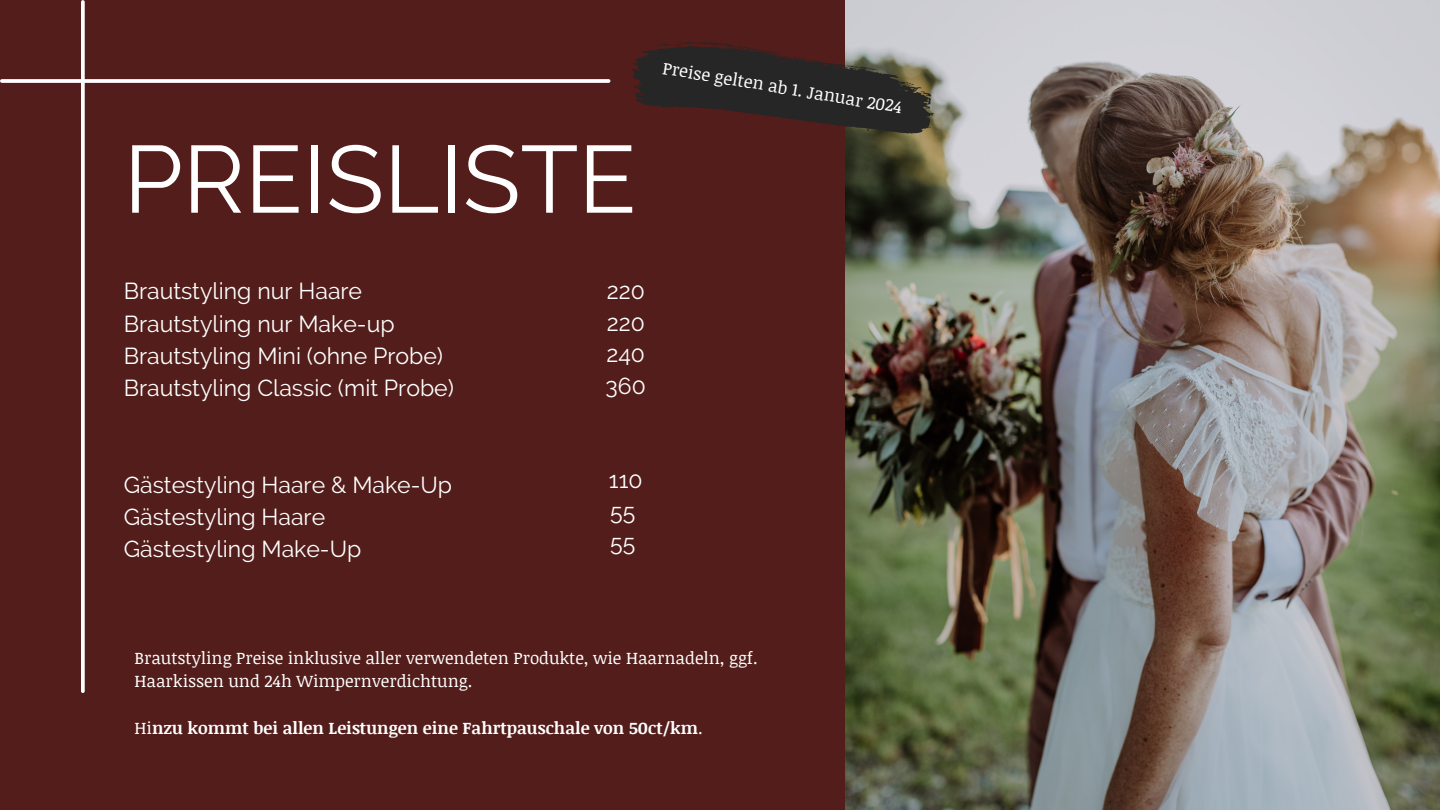
<style>
.page{position:relative;width:1440px;height:810px;background:#521d1a}
.page>*{position:absolute;margin:0;border:0;box-sizing:border-box;transform-origin:0 0}
.t1{font:95px "Raleway";color:#fff}
.t2{font:23px "Raleway";color:#fff}
.t3{font:17.3px "Noticia Text";color:#fff}
.t4{font:17px/23.2px "Noticia Text";color:#fff}
.t5{font:700 17px "Noticia Text";color:#fff}
.s1{font-weight:400}
</style>
<div class="page">
<img style="left:846px;top:0;width:594px;height:810px">
<svg style="left:2px;top:79px;width:607px;height:4px;background:#f3f0f0"></svg>
<svg style="left:81px;top:2px;width:4px;height:689px;background:#f3f0f0"></svg>
<svg style="left:632px;top:18px;width:309px;height:148px"></svg>
<p class="t1" style="left:124px;top:123px;width:514px">PREISLISTE</p>
<p class="t3" style="left:665px;top:56px;width:244px;rotate:9deg">Preise gelten ab 1. Januar 2024</p>
<p class="t2" style="left:124px;top:278px;width:240px">Brautstyling nur Haare</p>
<p class="t2" style="left:124px;top:310px;width:272px">Brautstyling nur Make-up</p>
<p class="t2" style="left:124px;top:342px;width:321px">Brautstyling Mini (ohne Probe)</p>
<p class="t2" style="left:124px;top:374px;width:332px">Brautstyling Classic (mit Probe)</p>
<p class="t2" style="left:607px;top:278px;width:40px">220</p>
<p class="t2" style="left:607px;top:309px;width:40px">220</p>
<p class="t2" style="left:606px;top:341px;width:40px">240</p>
<p class="t2" style="left:606px;top:372px;width:42px">360</p>
<p class="t2" style="left:124px;top:471px;width:330px">Gästestyling Haare &amp; Make-Up</p>
<p class="t2" style="left:124px;top:503px;width:203px">Gästestyling Haare</p>
<p class="t2" style="left:124px;top:536px;width:239px">Gästestyling Make-Up</p>
<p class="t2" style="left:609px;top:467px;width:35px">110</p>
<p class="t2" style="left:610px;top:498px;width:27px">55</p>
<p class="t2" style="left:610px;top:530px;width:27px">55</p>
<p class="t4" style="left:134px;top:646px;width:625px">Brautstyling Preise inklusive aller verwendeten Produkte, wie Haarnadeln, ggf.<br>Haarkissen und 24h Wimpernverdichtung.</p>
<p class="t5" style="left:134px;top:716px;width:570px"><span class="s1">Hi</span>nzu kommt bei allen Leistungen eine Fahrtpauschale von 50ct/km<span class="s1">.</span></p>
</div>
